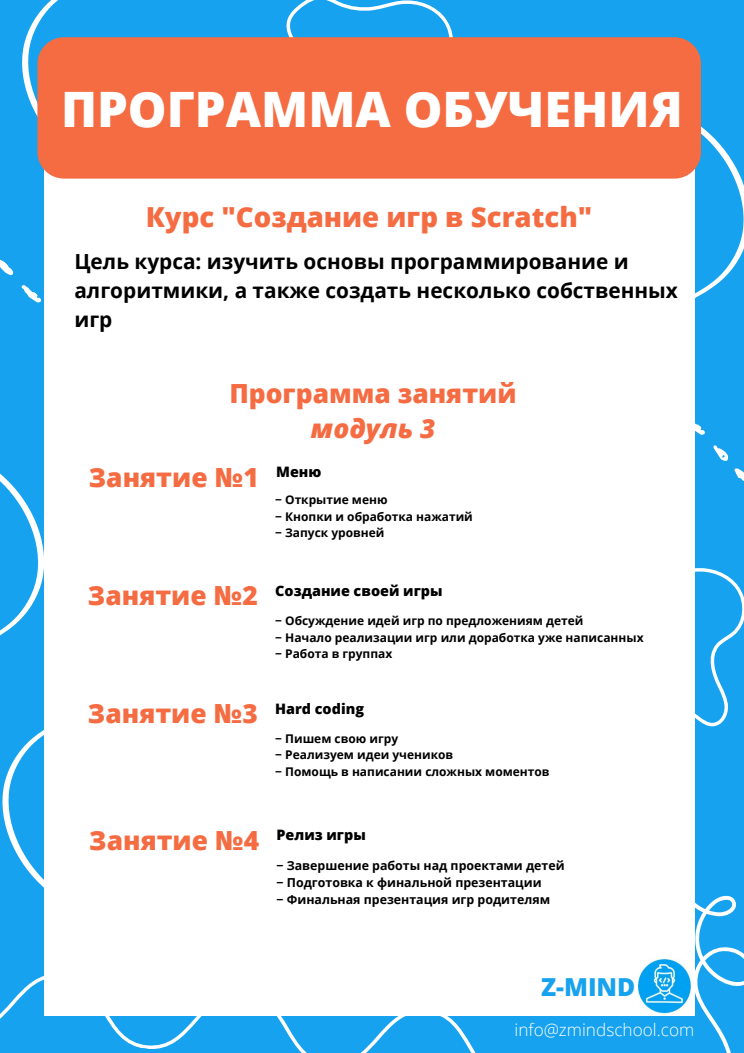
<style>
.page{position:relative;width:744px;height:1053px;background:#fff}
.page>*{position:absolute;margin:0;border:0;box-sizing:border-box;transform-origin:0 0}
.t1{font:800 48.8px "Open Sans";color:#fff}
.t2{font:800 27.6px "Open Sans";color:#f56c42}
.t3{font:800 26.36px "Open Sans";color:#f56c42}
.t4{font:italic 800 26.36px "Open Sans";color:#f56c42}
.t5{font:800 24.76px "Open Sans";color:#16a2ee}
.t6{font:700 20.8px/29.1px "Open Sans";color:#000}
.t7{font:300 17.2px "Open Sans";color:#fff}
.t8{font:800 14.36px "Open Sans";color:#000}
.t9{font:700 12.36px "Open Sans";color:#000}
.t10{font:700 11.96px "Open Sans";color:#000}
</style>
<div class="page">
<div style="left:0;top:0;width:744px;height:1052px;background:#16a2ee"></div>
<svg style="left:634px;top:826px;width:110px;height:226px;background:#2facef"></svg>
<svg style="left:0;top:449px;width:44px;height:202px;background:#30acef"></svg>
<svg style="left:694px;top:106px;width:50px;height:201px;background:#2baaef"></svg>
<svg style="left:0;top:712px;width:44px;height:202px;background:#2facef"></svg>
<svg style="left:20px;top:0;width:109px;height:175px;background:#2eabef"></svg>
<svg style="left:0;top:947px;width:520px;height:105px;background:#26a8ef"></svg>
<svg style="left:0;top:257px;width:43px;height:48px;background:#2facef"></svg>
<svg style="left:694px;top:511px;width:50px;height:263px;background:#28a9ef"></svg>
<svg style="left:243px;top:0;width:258px;height:37px;background:#25a8ef"></svg>
<svg style="left:694px;top:341px;width:13px;height:96px"></svg>
<svg style="left:711px;top:443px;width:33px;height:41px"></svg>
<div style="left:44px;top:71px;width:650px;height:944px;background:#fff"></div>
<div style="left:37px;top:37px;width:664px;height:142px;background:#f56c42;border-radius:27px"></div>
<img style="left:638px;top:958px;width:53px;height:55px">
<p class="t1" style="left:61px;top:74px;width:623px">ПРОГРАММА ОБУЧЕНИЯ</p>
<p class="t2" style="left:146px;top:198px;width:448px">Курс "Создание игр в Scratch"</p>
<p class="t6" style="left:74px;top:246px;width:605px">Цель курса: изучить основы программирование и алгоритмики, а также создать несколько собственных игр</p>
<p class="t3" style="left:229px;top:375px;width:289px">Программа занятий</p>
<p class="t4" style="left:311px;top:410px;width:126px">модуль 3</p>
<p class="t3" style="left:89px;top:459px;width:172px">Занятие №1</p>
<p class="t8" style="left:276px;top:462px;width:47px">Меню</p>
<p class="t10" style="left:275px;top:491px;width:114px">− Открытие меню</p>
<p class="t10" style="left:275px;top:508px;width:199px">− Кнопки и обработка нажатий</p>
<p class="t10" style="left:275px;top:524px;width:111px">− Запуск уровней</p>
<p class="t3" style="left:88px;top:577px;width:172px">Занятие №2</p>
<p class="t8" style="left:275px;top:580px;width:169px">Создание своей игры</p>
<p class="t10" style="left:275px;top:612px;width:310px">− Обсуждение идей игр по предложениям детей</p>
<p class="t10" style="left:275px;top:628px;width:370px">− Начало реализации игр или доработка уже написанных</p>
<p class="t10" style="left:275px;top:645px;width:119px">− Работа в группах</p>
<p class="t3" style="left:88px;top:695px;width:172px">Занятие №3</p>
<p class="t8" style="left:275px;top:698px;width:90px">Hard coding</p>
<p class="t10" style="left:275px;top:730px;width:124px">− Пишем свою игру</p>
<p class="t10" style="left:275px;top:746px;width:180px">− Реализуем идеи учеников</p>
<p class="t10" style="left:275px;top:763px;width:276px">− Помощь в написании сложных моментов</p>
<p class="t3" style="left:89px;top:821px;width:172px">Занятие №4</p>
<p class="t8" style="left:277px;top:824px;width:91px">Релиз игры</p>
<p class="t9" style="left:277px;top:856px;width:290px">− Завершение работы над проектами детей</p>
<p class="t9" style="left:277px;top:873px;width:267px">− Подготовка к финальной презентации</p>
<p class="t9" style="left:277px;top:890px;width:275px">− Финальная презентация игр родителям</p>
<p class="t5" style="left:541px;top:969px;width:96px">Z-MIND</p>
<p class="t7" style="left:514px;top:1017px;width:181px">info@zmindschool.com</p>
</div>
